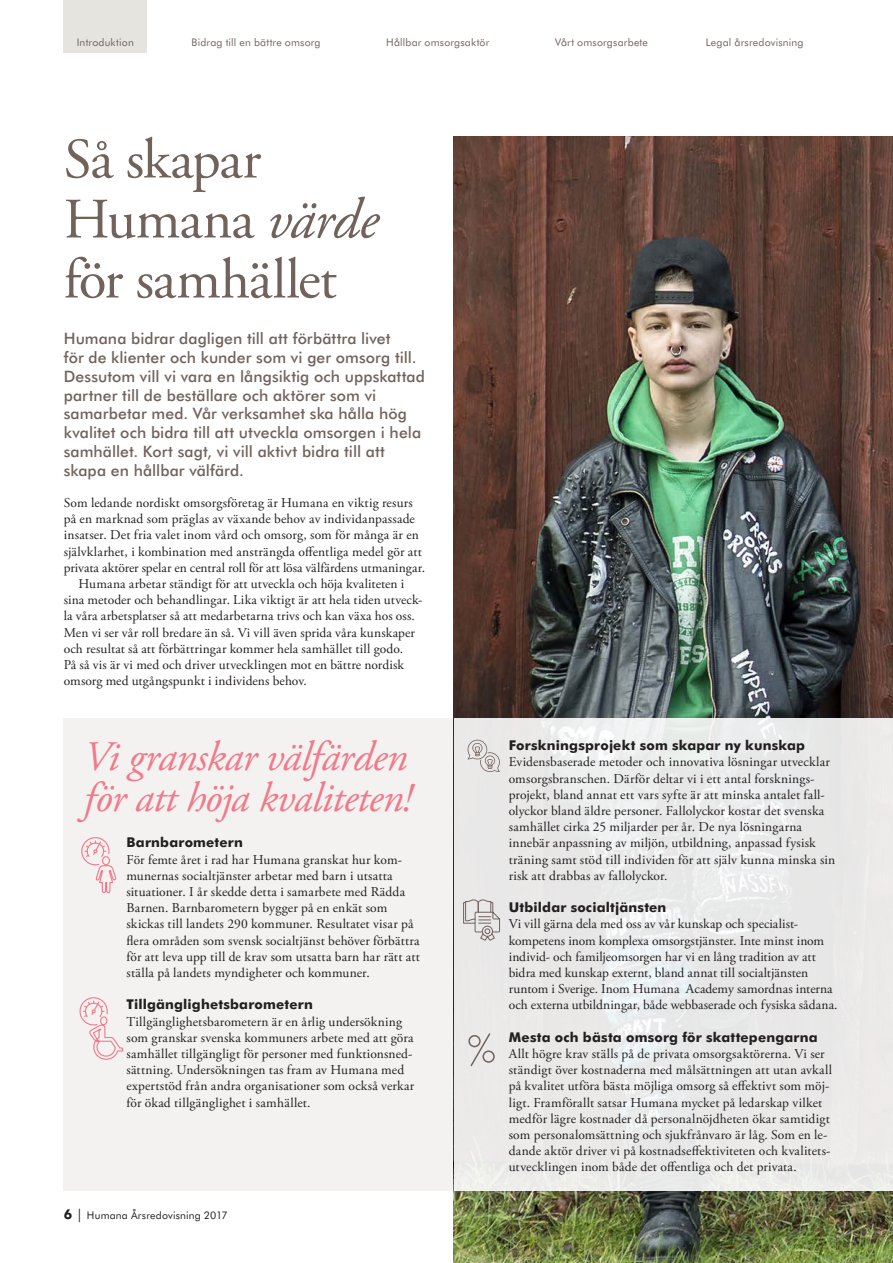
<style>
.page{position:relative;width:893px;height:1263px;background:#fff}
.page>*{position:absolute;margin:0;border:0;box-sizing:border-box;transform-origin:0 0}
.t1{font:57px/60px "Adobe Garamond Pro";letter-spacing:-.02em;color:#71635c}
.t2{font:italic 42px/40.5px "Adobe Garamond Pro";letter-spacing:-.015em;color:#f2798a}
.t3{font:500 15.75px/18.9px "Futura BT";letter-spacing:.005em;color:#71635c}
.t4{font:13.5px/16.2px "Adobe Garamond Pro";letter-spacing:.01em;color:#231f20}
.t5{font:800 13.5px "Futura BT";letter-spacing:.015em;color:#231f20}
.t6{font:10.5px "Futura BT";letter-spacing:.02em;color:#71635c}
.t7{font:10.5px "Futura BT";letter-spacing:.015em;color:#231f20}
.s1{font-style:italic}
.s2{font-weight:800;font-size:13.5px}
.s3{font-size:13.5px}
</style>
<div class="page">
<div style="left:64px;top:719px;width:390px;height:472px;background:#f3f2f1"></div>
<img style="left:454px;top:137px;width:439px;height:1126px">
<div style="left:454px;top:719px;width:439px;height:472px;background:#eae9e8"></div>
<svg style="left:468px;top:1033px;width:27px;height:34px"></svg>
<svg style="left:81px;top:837px;width:35px;height:56px"></svg>
<div style="left:102px;top:856px;width:8px;height:9px;border:1px solid #f2798a;border-radius:50%"></div>
<svg style="left:79px;top:997px;width:44px;height:63px"></svg>
<svg style="left:463px;top:899px;width:37px;height:42px"></svg>
<svg style="left:467px;top:740px;width:33px;height:32px"></svg>
<div style="left:64px;top:0;width:83px;height:53px;background:#e6e4df"></div>
<p class="t6" style="left:77px;top:36px;width:59px">Introduktion</p>
<p class="t6" style="left:192px;top:36px;width:131px">Bidrag till en bättre omsorg</p>
<p class="t6" style="left:386px;top:36px;width:105px">Hållbar omsorgsaktör</p>
<p class="t6" style="left:555px;top:36px;width:94px">Vårt omsorgsarbete</p>
<p class="t6" style="left:706px;top:36px;width:99px">Legal årsredovisning</p>
<h1 class="t1" style="left:64px;top:131px;width:316px">Så skapar<br>Humana <span class="s1">värde </span>för samhället</h1>
<p class="t3" style="left:64px;top:329px;width:363px">Humana bidrar dagligen till att förbättra livet<br>för de klienter och kunder som vi ger omsorg till.<br>Dessutom vill vi vara en långsiktig och uppskattad partner till de beställare och aktörer som vi samarbetar med. Vår verksamhet ska hålla hög kvalitet och bidra till att utveckla omsorgen i hela samhället. Kort sagt, vi vill aktivt bidra till att skapa en hållbar välfärd.</p>
<p class="t4" style="left:64px;top:495px;width:351px">Som ledande nordiskt omsorgsföretag är Humana en viktig resurs</p>
<p class="t4" style="left:64px;top:511px;width:353px">på en marknad som präglas av växande behov av individanpassade</p>
<p class="t4" style="left:64px;top:527px;width:357px">insatser. Det fria valet inom vård och omsorg, som för många är en</p>
<p class="t4" style="left:64px;top:544px;width:360px">självklarhet, i kombination med ansträngda offentliga medel gör att</p>
<p class="t4" style="left:64px;top:560px;width:363px">privata aktörer spelar en central roll för att lösa välfärdens utmaningar.</p>
<p class="t4" style="left:79px;top:576px;width:327px">Humana arbetar ständigt för att utveckla och höja kvaliteten i</p>
<p class="t4" style="left:64px;top:592px;width:360px">sina metoder och behandlingar. Lika viktigt är att hela tiden utveck-</p>
<p class="t4" style="left:64px;top:608px;width:353px">la våra arbetsplatser så att medarbetarna trivs och kan växa hos oss.</p>
<p class="t4" style="left:64px;top:625px;width:353px">Men vi ser vår roll bredare än så. Vi vill även sprida våra kunskaper</p>
<p class="t4" style="left:64px;top:641px;width:341px">och resultat så att förbättringar kommer hela samhället till godo.</p>
<p class="t4" style="left:64px;top:657px;width:342px">På så vis är vi med och driver utvecklingen mot en bättre nordisk</p>
<p class="t4" style="left:64px;top:673px;width:244px">omsorg med utgångspunkt i individens behov.</p>
<h2 class="t2" style="left:84px;top:738px;width:329px">Vi granskar välfärden för att höja kvaliteten!</h2>
<p class="t5" style="left:126px;top:834px;width:118px">Barnbarometern</p>
<p class="t4" style="left:126px;top:852px;width:295px">För femte året i rad har Humana granskat hur kom&shy;munernas socialtjänster arbetar med barn i utsatta situationer. I år skedde detta i samarbete med Rädda Barnen. Barnbarometern bygger på en enkät som skickas till landets 290 kommuner. Resultatet visar på flera områden som svensk socialtjänst behöver förbättra för att leva upp till de krav som utsatta barn har rätt att ställa på landets myndigheter och kommuner.</p>
<p class="t5" style="left:126px;top:996px;width:188px">Tillgänglighetsbarometern</p>
<p class="t4" style="left:126px;top:1014px;width:289px">Tillgänglighetsbarometern är en årlig undersökning som granskar svenska kommuners arbete med att göra samhället tillgängligt för personer med funktionsned&shy;sättning. Undersökningen tas fram av Humana med expertstöd från andra organisationer som också verkar för ökad tillgänglighet i samhället.</p>
<p class="t7" style="left:64px;top:1209px;width:165px"><span class="s2">6</span> <span class="s3">|</span> Humana Årsredovisning 2017</p>
<p class="t5" style="left:509px;top:737px;width:298px">Forskningsprojekt som skapar ny kunskap</p>
<p class="t4" style="left:509px;top:754px;width:328px">Evidensbaserade metoder och innovativa lösningar utvecklar omsorgsbranschen. Därför deltar vi i ett antal forsknings&shy;projekt, bland annat ett vars syfte är att minska antalet fall&shy;olyckor bland äldre personer. Fallolyckor kostar det svenska samhället cirka 25 miljarder per år. De nya lösningarna innebär anpassning av miljön, utbildning, anpassad fysisk träning samt stöd till individen för att själv kunna minska sin risk att drabbas av fallolyckor.</p>
<p class="t5" style="left:509px;top:899px;width:159px">Utbildar socialtjänsten</p>
<p class="t4" style="left:509px;top:916px;width:330px">Vi vill gärna dela med oss av vår kunskap och specialist&shy;kompetens inom komplexa omsorgstjänster. Inte minst inom individ- och familjeomsorgen har vi en lång tradition av att bidra med kunskap externt, bland annat till socialtjänsten runtom i Sverige. Inom Humana Academy samordnas interna och externa utbildningar, både webbaserade och fysiska sådana.</p>
<p class="t5" style="left:509px;top:1028px;width:311px">Mesta och bästa omsorg för skattepengarna</p>
<p class="t4" style="left:509px;top:1046px;width:325px">Allt högre krav ställs på de privata omsorgsaktörerna. Vi ser ständigt över kostnaderna med målsättningen att utan avkall på kvalitet utföra bästa möjliga omsorg så effektivt som möj&shy;ligt. Framförallt satsar Humana mycket på ledarskap vilket medför lägre kostnader då personalnöjdheten ökar samtidigt som personalomsättning och sjukfrånvaro är låg. Som en le&shy;dande aktör driver vi på kostnadseffektiviteten och kvalitets&shy;utvecklingen inom både det offentliga och det privata.</p>
</div>
